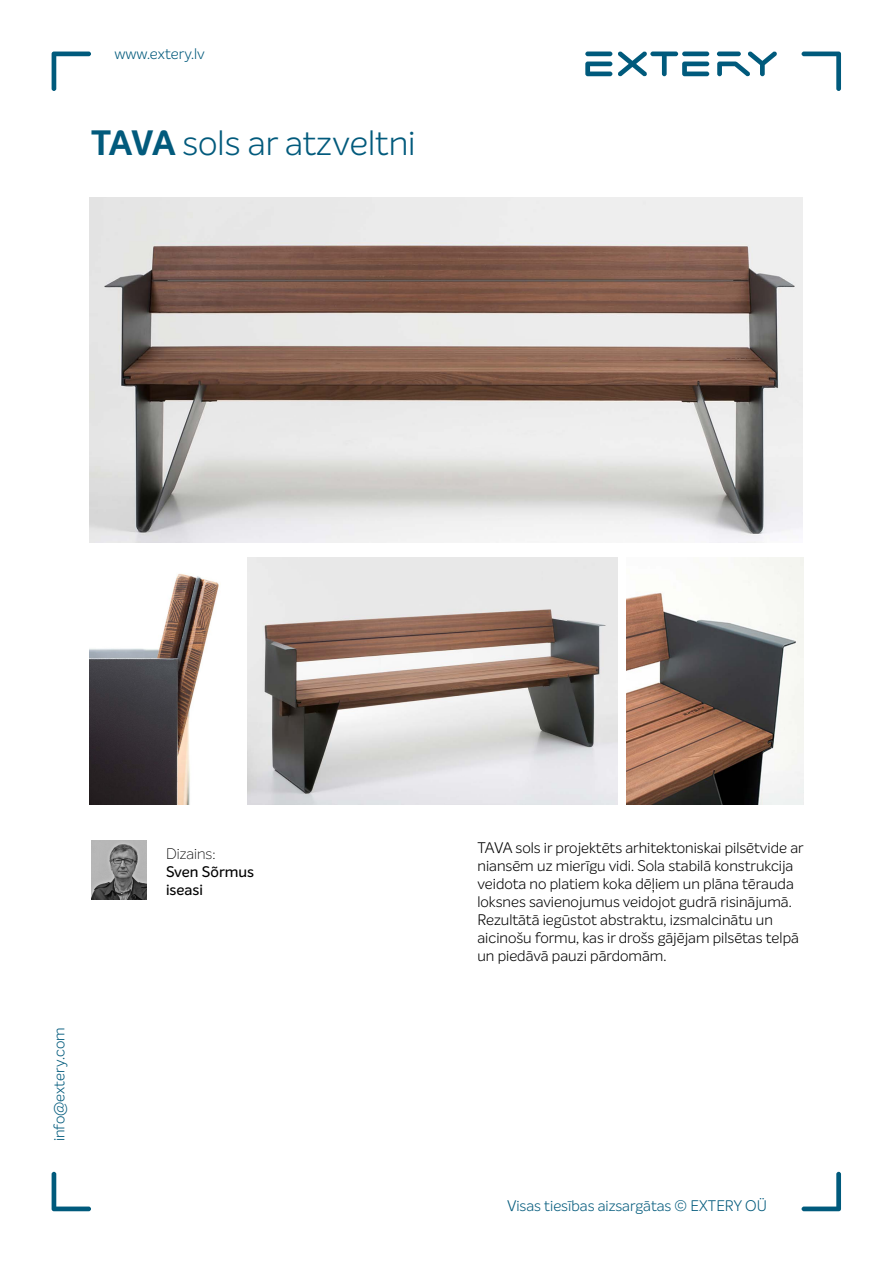
<style>
.page{position:relative;width:893px;height:1263px;background:#fff}
.page>*{position:absolute;margin:0;border:0;box-sizing:border-box;transform-origin:0 0}
.t1{font:300 34.5px "Intelo";color:#025a7c}
.t2{font:300 15px/18px "Intelo";color:#000}
.t3{font:300 15px "Intelo";color:#025a7c}
.t4{font:500 15px/18px "Intelo";color:#000}
.t5{font:300 15px "Intelo";color:#005a7c}
.t6{font:100 15px "Intelo";color:#000}
.s1{font-weight:700}
</style>
<div class="page">
<svg style="left:802px;top:52px;width:39px;height:39px"></svg>
<svg style="left:802px;top:1172px;width:39px;height:39px"></svg>
<svg style="left:52px;top:1172px;width:39px;height:39px"></svg>
<svg style="left:52px;top:52px;width:39px;height:39px"></svg>
<svg style="left:585px;top:51px;width:192px;height:26px"></svg>
<img style="left:91px;top:841px;width:55px;height:59px">
<img style="left:90px;top:197px;width:712px;height:345px">
<img style="left:90px;top:574px;width:129px;height:230px">
<img style="left:247px;top:557px;width:370px;height:247px">
<img style="left:626px;top:557px;width:177px;height:247px">
<p class="t3" style="left:114px;top:45px;width:92px">www.extery.lv</p>
<h1 class="t1" style="left:91px;top:122px;width:326px"><span class="s1">TAVA</span> sols ar atzveltni</h1>
<p class="t5" style="left:50px;top:1141px;width:116px;rotate:-90deg">info@extery.com</p>
<p class="t6" style="left:166px;top:845px;width:51px">Dizains:</p>
<p class="t4" style="left:166px;top:863px;width:90px">Sven Sõrmus iseasi</p>
<p class="t2" style="left:477px;top:839px;width:328px">TAVA sols ir projektēts arhitektoniskai pilsētvide ar niansēm uz mierīgu vidi. Sola stabilā konstrukcija veidota no platiem koka dēļiem un plāna tērauda loksnes savienojumus veidojot gudrā risinājumā.<br>Rezultātā iegūstot abstraktu, izsmalcinātu un aicinošu formu, kas ir drošs gājējam pilsētas telpā un piedāvā pauzi pārdomām.</p>
<p class="t3" style="left:507px;top:1196px;width:261px">Visas tiesības aizsargātas © EXTERY OÜ</p>
</div>
